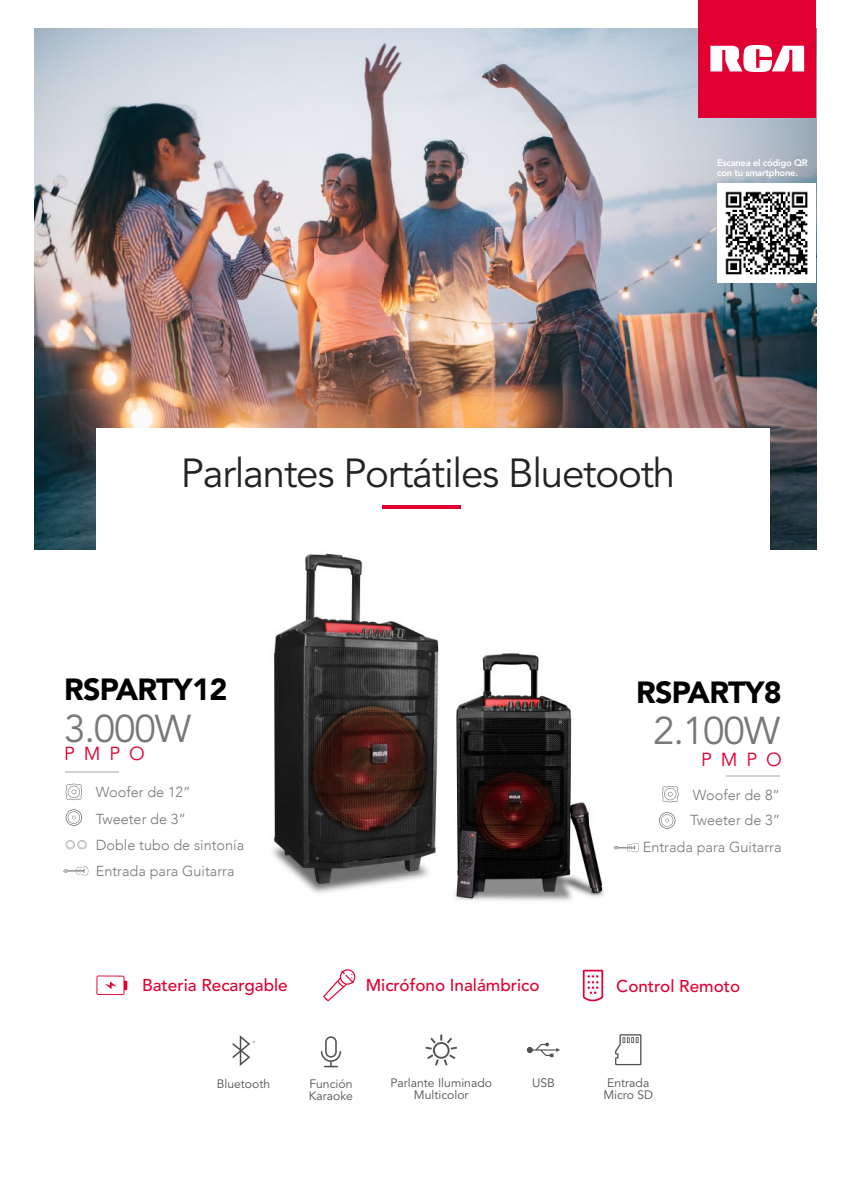
<style>
.page{position:relative;width:851px;height:1191px;background:#fff}
.page>*{position:absolute;margin:0;border:0;box-sizing:border-box;transform-origin:0 0}
.t1{font:40.2px "Avenir LT Std";letter-spacing:-.03em;color:#232323}
.t2{font:38.4px "Avenir LT Std";letter-spacing:-.03em;color:#787878}
.t3{font:900 30.4px "Avenir LT Std";letter-spacing:-.02em;color:#000}
.t4{font:18.8px "Avenir LT Std";color:#e00031}
.t5{font:500 17px "Avenir LT Std";color:#e00031}
.t6{font:300 14.4px/26.2px "Avenir";color:#787878}
.t7{font:12.2px/12.2px "Avenir LT Std";color:#515151;text-align:center}
.t8{font:800 9.4px/9.4px "Avenir LT Std";letter-spacing:-.03em;color:#fff}
</style>
<div class="page">
<img style="left:35px;top:29px;width:780px;height:520px">
<img style="left:455px;top:653px;width:150px;height:248px">
<hr style="left:66px;top:771px;width:53px;height:1px;background:#d1d1d1">
<svg style="left:66px;top:783px;width:16px;height:17px"></svg>
<svg style="left:66px;top:809px;width:16px;height:16px"></svg>
<svg style="left:66px;top:840px;width:21px;height:9px"></svg>
<div style="left:97px;top:427px;width:672px;height:139px;background:#fff"></div>
<hr style="left:382px;top:505px;width:78px;height:4px;background:#e00031">
<hr style="left:726px;top:775px;width:54px;height:2px;background:#d1d1d1">
<svg style="left:662px;top:786px;width:16px;height:16px"></svg>
<svg style="left:659px;top:812px;width:16px;height:16px"></svg>
<svg style="left:63px;top:866px;width:25px;height:9px"></svg>
<svg style="left:613px;top:843px;width:26px;height:9px"></svg>
<svg style="left:615px;top:1034px;width:26px;height:31px"></svg>
<svg style="left:425px;top:1034px;width:32px;height:31px"></svg>
<svg style="left:232px;top:1035px;width:23px;height:31px"></svg>
<svg style="left:526px;top:1042px;width:34px;height:15px"></svg>
<svg style="left:321px;top:1036px;width:20px;height:31px"></svg>
<svg style="left:582px;top:969px;width:21px;height:32px"></svg>
<svg style="left:323px;top:969px;width:32px;height:32px"></svg>
<svg style="left:96px;top:975px;width:31px;height:20px"></svg>
<div style="left:698px;top:0;width:117px;height:117px;background:#e00031"></div>
<svg style="left:710px;top:45px;width:94px;height:27px"></svg>
<img style="left:717px;top:183px;width:98px;height:99px">
<img style="left:272px;top:553px;width:167px;height:340px">
<p class="t8" style="left:717px;top:158px;width:92px">Escanea el código QR con tu smartphone.</p>
<h1 class="t1" style="left:181px;top:449px;width:496px">Parlantes Portátiles Bluetooth</h1>
<h3 class="t3" style="left:64px;top:671px;width:165px">RSPARTY12</h3>
<h2 class="t2" style="left:64px;top:706px;width:128px">3.000W</h2>
<h3 class="t4" style="left:64px;top:742px;width:82px">P M P O</h3>
<p class="t6" style="left:96px;top:779px;width:150px">Woofer de 12”<br>Tweeter de 3”<br>Doble tubo de sintonía<br>Entrada para Guitarra</p>
<h3 class="t3" style="left:636px;top:674px;width:147px">RSPARTY8</h3>
<h2 class="t2" style="left:653px;top:709px;width:128px">2.100W</h2>
<h3 class="t4" style="left:701px;top:749px;width:82px">P M P O</h3>
<p class="t6" style="left:690px;top:782px;width:92px;line-height:25px">Woofer de 8”<br>Tweeter de 3”</p>
<p class="t6" style="left:642px;top:833px;width:140px">Entrada para Guitarra</p>
<p class="t5" style="left:142px;top:975px;width:147px">Bateria Recargable</p>
<p class="t5" style="left:366px;top:975px;width:175px">Micrófono Inalámbrico</p>
<p class="t5" style="left:616px;top:975px;width:125px">Control Remoto</p>
<p class="t7" style="left:390px;top:1077px;width:103px">Parlante Iluminado<br>Multicolor</p>
<p class="t7" style="left:217px;top:1077px;width:55px">Bluetooth</p>
<p class="t7" style="left:532px;top:1077px;width:24px">USB</p>
<p class="t7" style="left:309px;top:1078px;width:46px;text-align:left">Función<br>Karaoke</p>
<p class="t7" style="left:603px;top:1077px;width:51px">Entrada<br>Micro SD</p>
</div>
